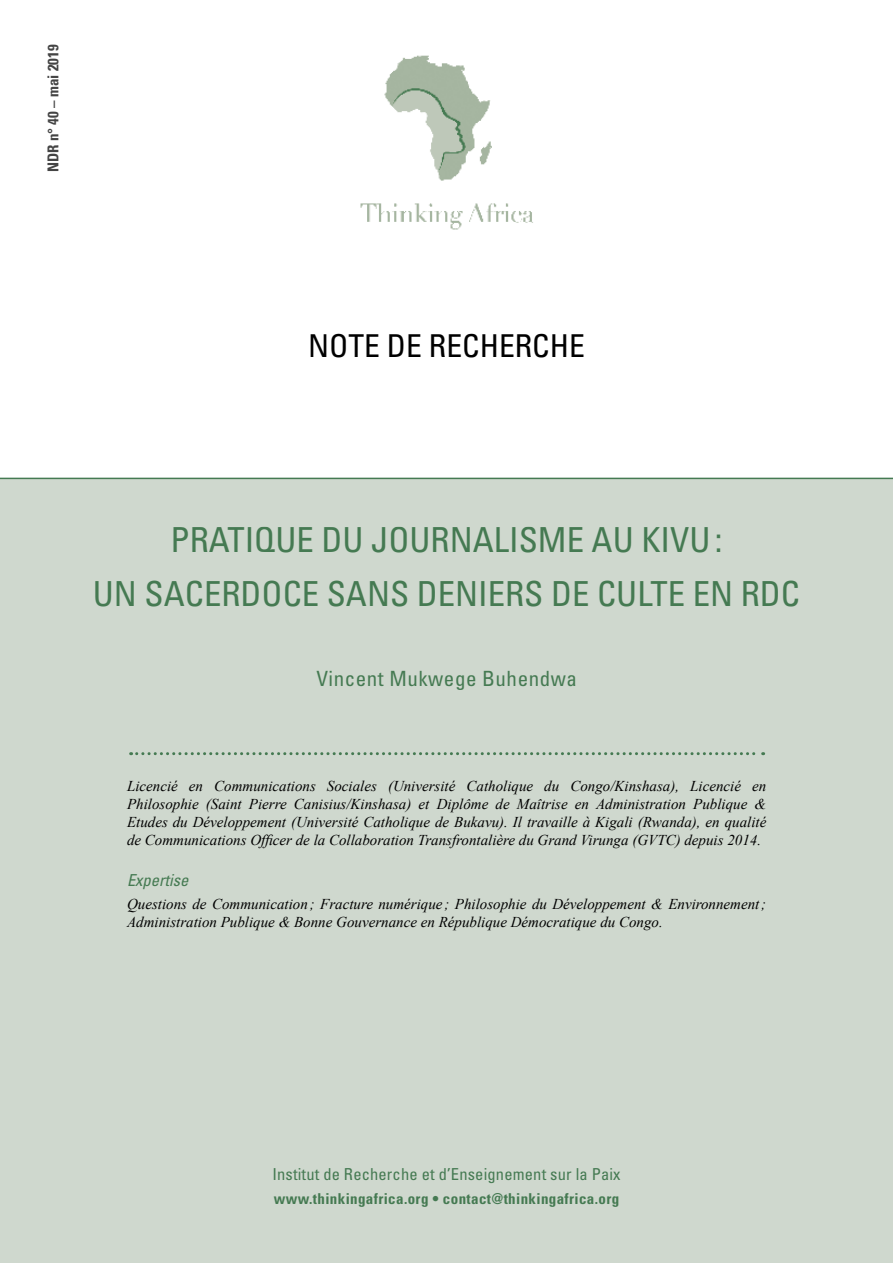
<style>
.page{position:relative;width:893px;height:1263px;background:#fff}
.page>*{position:absolute;margin:0;border:0;box-sizing:border-box;transform-origin:0 0}
.t1{font:condensed 34.5px/54px "Univers LT Std";color:#457a52;text-align:center}
.t2{font:condensed 31.5px "Univers LT Std";color:#000}
.t3{font:condensed 21px "Univers LT Std";letter-spacing:.025em;color:#457a52}
.t4{font:condensed 16.5px "Univers LT Std";letter-spacing:.01em;color:#457a52}
.t5{font:italic condensed 16.5px "Univers LT Std";color:#457a52}
.t6{font:italic 15px/18px "Times New Roman";color:#000;text-align:justify}
.t7{font:700 condensed 15px "Univers";letter-spacing:.025em;color:#457a52}
.t8{font:700 condensed 15px "Univers";color:#444}
</style>
<div class="page">
<div style="left:0;top:478px;width:893px;height:785px;background:#cfd8ce"></div>
<svg style="left:131px;top:752px;width:633px;height:3px;background:#9cb5a0"></svg>
<img style="left:360px;top:55px;width:173px;height:175px">
<p class="t8" style="left:44px;top:172px;width:129px;rotate:-90deg">NDR n° 40 – mai 2019</p>
<h2 class="t2" style="left:308px;top:326px;width:278px">NOTE DE RECHERCHE</h2>
<h1 class="t1" style="left:93px;top:512px;width:709px">PRATIQUE DU JOURNALISME AU KIVU:<br>UN SACERDOCE SANS DENIERS DE CULTE EN RDC</h1>
<h3 class="t3" style="left:316px;top:665px;width:262px">Vincent Mukwege Buhendwa</h3>
<p class="t6" style="left:127px;top:776px;width:641px">Licencié en Communications Sociales (Université Catholique du Congo/Kinshasa), Licencié en Philosophie (Saint Pierre Canisius/Kinshasa) et Diplôme de Maîtrise en Administration Publique &amp; Etudes du Développement (Université Catholique de Bukavu). Il travaille à Kigali (Rwanda), en qualité de Communications Officer de la Collaboration Transfrontalière du Grand Virunga (GVTC) depuis 2014.</p>
<p class="t5" style="left:127px;top:870px;width:63px">Expertise</p>
<p class="t6" style="left:127px;top:894px;width:641px">Questions de Communication; Fracture numérique ; Philosophie du Développement &amp; Environnement;<br>Administration Publique &amp; Bonne Gouvernance en République Démocratique du Congo.</p>
<p class="t4" style="left:272px;top:1164px;width:350px">Institut de Recherche et d’Enseignement sur la Paix</p>
<p class="t7" style="left:274px;top:1190px;width:347px">www.thinkingafrica.org • contact@thinkingafrica.org</p>
</div>
